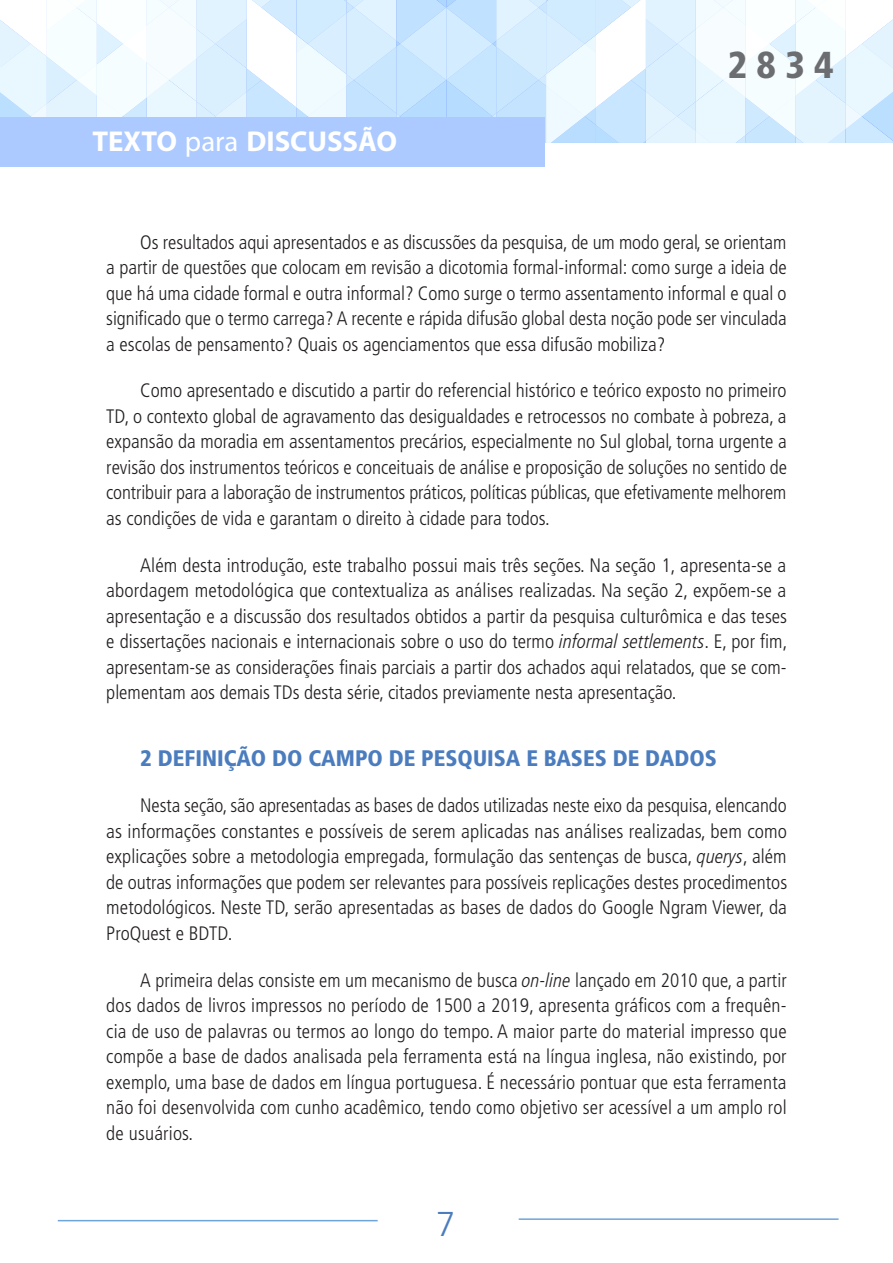
<style>
.page{position:relative;width:893px;height:1263px;background:#fff}
.page>*{position:absolute;margin:0;border:0;box-sizing:border-box;transform-origin:0 0}
.t1{font:900 condensed 37.5px "Frutiger LT Pro";color:#6c6d70}
.t2{font:300 34.5px "Frutiger LT Pro";color:#4b7cbe}
.t3{font:700 28.8px "Myriad Pro";color:#fff}
.titulo_1{font:900 condensed 22.5px "Frutiger LT Pro";color:#4b7cbe}
.texto_corrido{font:300 condensed 19.5px/25.5px "Frutiger LT Pro";color:#231f20;text-align:justify}
.s1{font-weight:400}
.s2{font-style:italic}
</style>
<div class="page">
<svg style="left:0;top:0;width:893px;height:143px"></svg>
<div style="left:0;top:118px;width:545px;height:49px;background:#accaff"></div>
<hr style="left:519px;top:1218px;width:319px;height:2px;background:#6fa5d9">
<hr style="left:58px;top:1220px;width:320px;height:1px;background:#6fa5d9">
<h3 class="t3" style="left:92px;top:122px;width:306px">TEXTO <span class="s1">para</span> DISCUSSÃO</h3>
<h1 class="t1" style="left:728px;top:42px;width:108px">2834</h1>
<p class="texto_corrido" style="left:106px;top:229px;width:682px;text-indent:34px">Os resultados aqui apresentados e as discussões da pesquisa, de um modo geral, se orientam a partir de questões que colocam em revisão a dicotomia formal-informal: como surge a ideia de que há uma cidade formal e outra informal? Como surge o termo assentamento informal e qual o significado que o termo carrega? A recente e rápida difusão global desta noção pode ser vinculada a escolas de pensamento? Quais os agenciamentos que essa difusão mobiliza?</p>
<p class="texto_corrido" style="left:106px;top:378px;width:682px;text-indent:34px">Como apresentado e discutido a partir do referencial histórico e teórico exposto no primeiro TD, o contexto global de agravamento das desigualdades e retrocessos no combate à pobreza, a expansão da moradia em assentamentos precários, especialmente no Sul global, torna urgente a revisão dos instrumentos teóricos e conceituais de análise e proposição de soluções no sentido de contribuir para a laboração de instrumentos práticos, políticas públicas, que efetivamente melhorem as condições de vida e garantam o direito à cidade para todos.</p>
<p class="texto_corrido" style="left:106px;top:552px;width:683px;text-indent:34px">Além desta introdução, este trabalho possui mais três seções. Na seção 1, apresenta-se a abordagem metodológica que contextualiza as análises realizadas. Na seção 2, expõem-se a apresentação e a discussão dos resultados obtidos a partir da pesquisa culturômica e das teses e dissertações nacionais e internacionais sobre o uso do termo <span class="s2">informal settlements</span>. E, por fim, apresentam-se as considerações finais parciais a partir dos achados aqui relatados, que se com&shy;plementam aos demais TDs desta série, citados previamente nesta apresentação.</p>
<p class="titulo_1" style="left:140px;top:744px;width:578px">2 DEFINIÇÃO DO CAMPO DE PESQUISA E BASES DE DADOS</p>
<p class="texto_corrido" style="left:106px;top:793px;width:682px;text-indent:34px">Nesta seção, são apresentadas as bases de dados utilizadas neste eixo da pesquisa, elencando as informações constantes e possíveis de serem aplicadas nas análises realizadas, bem como explicações sobre a metodologia empregada, formulação das sentenças de busca, <span class="s2">querys</span>, além de outras informações que podem ser relevantes para possíveis replicações destes procedimentos metodológicos. Neste TD, serão apresentadas as bases de dados do Google Ngram Viewer, da ProQuest e BDTD.</p>
<p class="texto_corrido" style="left:106px;top:967px;width:682px;text-indent:34px">A primeira delas consiste em um mecanismo de busca <span class="s2">on-line</span> lançado em 2010 que, a partir dos dados de livros impressos no período de 1500 a 2019, apresenta gráficos com a frequên&shy;cia de uso de palavras ou termos ao longo do tempo. A maior parte do material impresso que compõe a base de dados analisada pela ferramenta está na língua inglesa, não existindo, por exemplo, uma base de dados em língua portuguesa. É necessário pontuar que esta ferramenta não foi desenvolvida com cunho acadêmico, tendo como objetivo ser acessível a um amplo rol de usuários.</p>
<h2 class="t2" style="left:436px;top:1204px;width:21px">7</h2>
</div>
